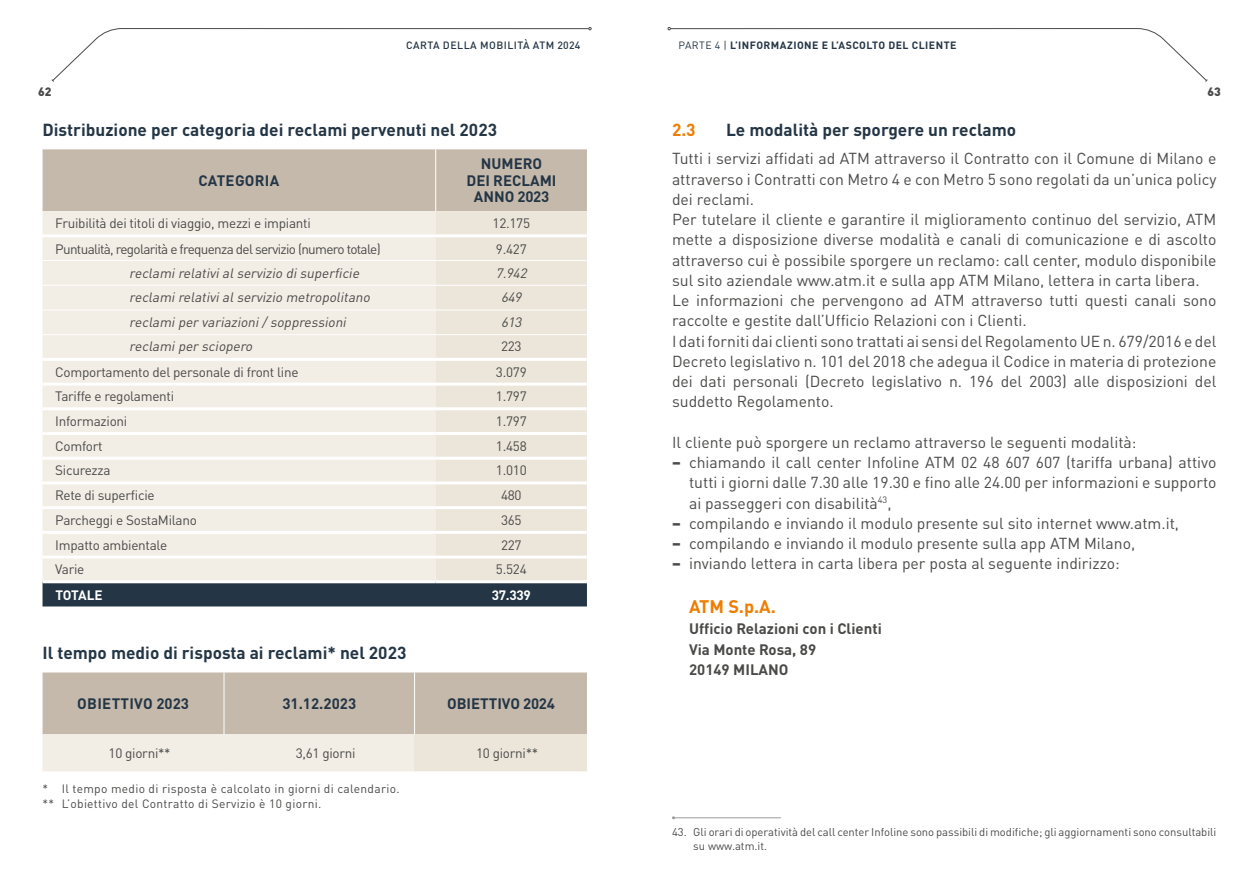
<style>
.page{position:relative;width:1259px;height:893px;background:#fff}
.page>*{position:absolute;margin:0;border:0;box-sizing:border-box;transform-origin:0 0}
.t1{font:700 18px "DIN Pro";color:#ef7d00}
.t2{font:700 17.25px "DIN Pro";color:#243645}
.t3{font:700 17.25px "DIN Pro";color:#ef7d00}
.t4{font:15.75px/20.2px "DIN Pro";color:#4a4a49}
.t5{font:700 15px/20.2px "DIN Pro";color:#4a4a49}
.t6{font:700 15px/16.5px "DIN Pro";color:#243645;text-align:center}
.t7{font:700 15px "DIN Pro";letter-spacing:.02em;color:#243645}
.t8{font:13.5px "DIN Pro";letter-spacing:-.02em;color:#4a4a49}
.t9{font:italic 13.5px "DIN Pro";color:#4a4a49}
.t10{font:13.5px "DIN Pro";letter-spacing:-.05em;color:#4a4a49}
.t11{font:700 13.5px "DIN Pro";letter-spacing:-.02em;color:#fff}
.t12{font:12px/15px "DIN Pro";letter-spacing:.025em;color:#4a4a49}
.t13{font:900 12px "DIN Pro";color:#4a4a49}
.t14{font:11.25px/13.5px "DIN Pro";color:#4a4a49}
.t15{font:700 10.5px "DIN Pro";letter-spacing:.045em;color:#243645}
.t16{font:500 10.5px "DIN Pro";letter-spacing:.045em;color:#243645}
.s1{font-weight:400}
.s2{font-weight:900}
</style>
<div class="page">
<div style="left:43px;top:149px;width:544px;height:62px;background:#c5b9ac"></div>
<div style="left:43px;top:211px;width:393px;height:369px;background:#f2ede5"></div>
<div style="left:436px;top:211px;width:151px;height:369px;background:#ece6da"></div>
<div style="left:43px;top:583px;width:544px;height:23px;background:#243645"></div>
<hr style="left:435px;top:149px;width:1px;height:62px;background:#fff">
<hr style="left:43px;top:556px;width:393px;height:3px;background:#fff">
<hr style="left:436px;top:556px;width:151px;height:3px;background:#fff">
<hr style="left:43px;top:234px;width:393px;height:3px;background:#fff">
<hr style="left:436px;top:234px;width:151px;height:3px;background:#fff">
<hr style="left:43px;top:358px;width:393px;height:3px;background:#fff">
<hr style="left:436px;top:358px;width:151px;height:3px;background:#fff">
<hr style="left:43px;top:383px;width:393px;height:3px;background:#fff">
<hr style="left:436px;top:383px;width:151px;height:3px;background:#fff">
<hr style="left:43px;top:407px;width:393px;height:3px;background:#fff">
<hr style="left:436px;top:407px;width:151px;height:3px;background:#fff">
<hr style="left:43px;top:432px;width:393px;height:3px;background:#fff">
<hr style="left:436px;top:432px;width:151px;height:3px;background:#fff">
<hr style="left:43px;top:457px;width:393px;height:3px;background:#fff">
<hr style="left:436px;top:457px;width:151px;height:3px;background:#fff">
<hr style="left:43px;top:481px;width:393px;height:3px;background:#fff">
<hr style="left:436px;top:481px;width:151px;height:3px;background:#fff">
<hr style="left:43px;top:506px;width:393px;height:3px;background:#fff">
<hr style="left:436px;top:506px;width:151px;height:3px;background:#fff">
<hr style="left:43px;top:334px;width:393px;height:1px;background:#fff">
<hr style="left:436px;top:334px;width:151px;height:1px;background:#fff">
<hr style="left:43px;top:531px;width:393px;height:3px;background:#fff">
<hr style="left:436px;top:531px;width:151px;height:3px;background:#fff">
<hr style="left:43px;top:310px;width:393px;height:1px;background:#fff">
<hr style="left:436px;top:310px;width:151px;height:1px;background:#fff">
<hr style="left:43px;top:285px;width:393px;height:1px;background:#fff">
<hr style="left:436px;top:285px;width:151px;height:1px;background:#fff">
<hr style="left:43px;top:260px;width:393px;height:1px;background:#fff">
<hr style="left:436px;top:260px;width:151px;height:1px;background:#fff">
<svg style="left:43px;top:672px;width:544px;height:99px;background:#d2c8bd"></svg>
<div style="left:414px;top:734px;width:173px;height:39px;background:#ece6da"></div>
<hr style="left:224px;top:672px;width:1px;height:62px;background:#fff">
<hr style="left:414px;top:672px;width:1px;height:62px;background:#fff">
<hr style="left:414px;top:771px;width:173px;height:3px;background:#fff">
<hr style="left:673px;top:817px;width:108px;height:1px;background:#9b9b9a">
<svg style="left:668px;top:27px;width:540px;height:55px"></svg>
<svg style="left:51px;top:27px;width:540px;height:55px"></svg>
<p class="t16" style="left:406px;top:37px;width:176px">CARTA DELLA MOBILITÀ ATM 2024</p>
<p class="t15" style="left:678px;top:37px;width:279px"><span class="s1">PARTE 4 |</span> L’INFORMAZIONE E L’ASCOLTO DEL CLIENTE</p>
<p class="t13" style="left:38px;top:81px;width:15px">62</p>
<p class="t13" style="left:1207px;top:81px;width:15px">63</p>
<p class="t2" style="left:43px;top:115px;width:456px">Distribuzione per categoria dei reclami pervenuti nel 2023</p>
<p class="t7" style="left:198px;top:168px;width:82px">CATEGORIA</p>
<p class="t6" style="left:466px;top:154px;width:91px">NUMERO<br>DEI RECLAMI<br>ANNO 2023</p>
<p class="t8" style="left:55px;top:212px;width:257px">Fruibilità dei titoli di viaggio, mezzi e impianti</p>
<p class="t8" style="left:492px;top:212px;width:39px">12.175</p>
<p class="t10" style="left:55px;top:238px;width:327px">Puntualità, regolarità e frequenza del servizio (numero totale)</p>
<p class="t8" style="left:496px;top:238px;width:32px">9.427</p>
<p class="t9" style="left:129px;top:262px;width:235px">reclamirelativialservizio disuperficie</p>
<p class="t9" style="left:496px;top:262px;width:36px">7.942</p>
<p class="t9" style="left:129px;top:287px;width:245px">reclamirelativialservizio metropolitano</p>
<p class="t9" style="left:501px;top:287px;width:25px">649</p>
<p class="t9" style="left:129px;top:312px;width:221px">reclamipervariazioni/soppressioni</p>
<p class="t9" style="left:501px;top:312px;width:25px">613</p>
<p class="t9" style="left:129px;top:336px;width:128px">reclamipersciopero</p>
<p class="t8" style="left:501px;top:336px;width:22px">223</p>
<p class="t8" style="left:55px;top:361px;width:245px">Comportamento del personale di front line</p>
<p class="t8" style="left:496px;top:361px;width:32px">3.079</p>
<p class="t8" style="left:55px;top:386px;width:120px">Tariffe e regolamenti</p>
<p class="t8" style="left:496px;top:386px;width:32px">1.797</p>
<p class="t8" style="left:55px;top:410px;width:74px">Informazioni</p>
<p class="t8" style="left:496px;top:410px;width:32px">1.797</p>
<p class="t8" style="left:55px;top:435px;width:49px">Comfort</p>
<p class="t8" style="left:496px;top:435px;width:32px">1.458</p>
<p class="t8" style="left:55px;top:460px;width:57px">Sicurezza</p>
<p class="t8" style="left:496px;top:460px;width:32px">1.010</p>
<p class="t8" style="left:55px;top:485px;width:101px">Rete di superficie</p>
<p class="t8" style="left:501px;top:485px;width:22px">480</p>
<p class="t8" style="left:55px;top:509px;width:143px">Parcheggi e SostaMilano</p>
<p class="t8" style="left:501px;top:509px;width:22px">365</p>
<p class="t8" style="left:55px;top:534px;width:113px">Impatto ambientale</p>
<p class="t8" style="left:501px;top:534px;width:22px">227</p>
<p class="t8" style="left:55px;top:559px;width:31px">Varie</p>
<p class="t8" style="left:496px;top:559px;width:32px">5.524</p>
<p class="t11" style="left:55px;top:583px;width:49px">TOTALE</p>
<p class="t11" style="left:492px;top:583px;width:41px">37.339</p>
<p class="t2" style="left:43px;top:638px;width:365px">Il tempo medio di risposta ai reclami* nel 2023</p>
<p class="t7" style="left:77px;top:691px;width:113px">OBIETTIVO 2023</p>
<p class="t6" style="left:282px;top:693px;width:75px">31.12.2023</p>
<p class="t6" style="left:447px;top:693px;width:109px">OBIETTIVO 2024</p>
<p class="t8" style="left:109px;top:742px;width:64px">10 giorni**</p>
<p class="t8" style="left:296px;top:742px;width:61px">3,61 giorni</p>
<p class="t8" style="left:476px;top:742px;width:64px">10 giorni**</p>
<p class="t12" style="left:43px;top:780px;width:358px">* Il tempo medio di risposta è calcolato in giorni di calendario. ** L’obiettivo del Contratto di Servizio è 10 giorni.</p>
<p class="t3" style="left:672px;top:115px;width:25px">2.3</p>
<p class="t2" style="left:726px;top:115px;width:292px">Le modalità per sporgere un reclamo</p>
<p class="t4" style="left:672px;top:147px;width:546px">Tutti i servizi affidati ad ATM attraverso il Contratto con il Comune di Milano e attraverso i Contratti con Metro 4 e con Metro 5 sono regolati da un’unica policy dei reclami.<br>Per tutelare il cliente e garantire il miglioramento continuo del servizio, ATM mette a disposizione diverse modalità e canali di comunicazione e di ascolto attraverso cui è possibile sporgere un reclamo: call center, modulo disponibile sul sito aziendale www.atm.it e sulla app ATM Milano, lettera in carta libera.<br>Le informazioni che pervengono ad ATM attraverso tutti questi canali sono raccolte e gestite dall’Ufficio Relazioni con i Clienti.<br>I dati forniti dai clienti sono trattati ai sensi del Regolamento UE n. 679/2016 e del Decreto legislativo n. 101 del 2018 che adegua il Codice in materia di protezione dei dati personali (Decreto legislativo n. 196 del 2003) alle disposizioni del suddetto Regolamento.</p>
<p class="t4" style="left:672px;top:431px;width:466px">Il cliente può sporgere un reclamo attraverso le seguenti modalità:</p>
<p class="t4" style="left:689px;top:451px;width:529px;text-align:justify;text-indent:-17px"><span class="s2">–</span> chiamando il call center Infoline ATM 02 48 607 607 (tariffa urbana) attivo tutti i giorni dalle 7.30 alle 19.30 e fino alle 24.00 per informazioni e supporto ai passeggeri con disabilità<sup>43</sup>,</p>
<p class="t4" style="left:672px;top:511px;width:508px"><span class="s2">–</span> compilando e inviando il modulo presente sul sito internet www.atm.it,</p>
<p class="t4" style="left:672px;top:532px;width:465px"><span class="s2">–</span> compilando e inviando il modulo presente sulla app ATM Milano,</p>
<p class="t4" style="left:672px;top:552px;width:449px"><span class="s2">–</span> inviando lettera in carta libera per posta al seguente indirizzo:</p>
<p class="t1" style="left:689px;top:591px;width:88px">ATM S.p.A.</p>
<p class="t5" style="left:689px;top:617px;width:194px">Ufficio Relazioni con i Clienti<br>Via Monte Rosa, 89<br>20149 MILANO</p>
<p class="t14" style="left:693px;top:824px;width:524px;text-indent:-21px">43. Gli orari di operatività del call center Infoline sono passibili di modifiche; gli aggiornamenti sono consultabili su www.atm.it.</p>
</div>
